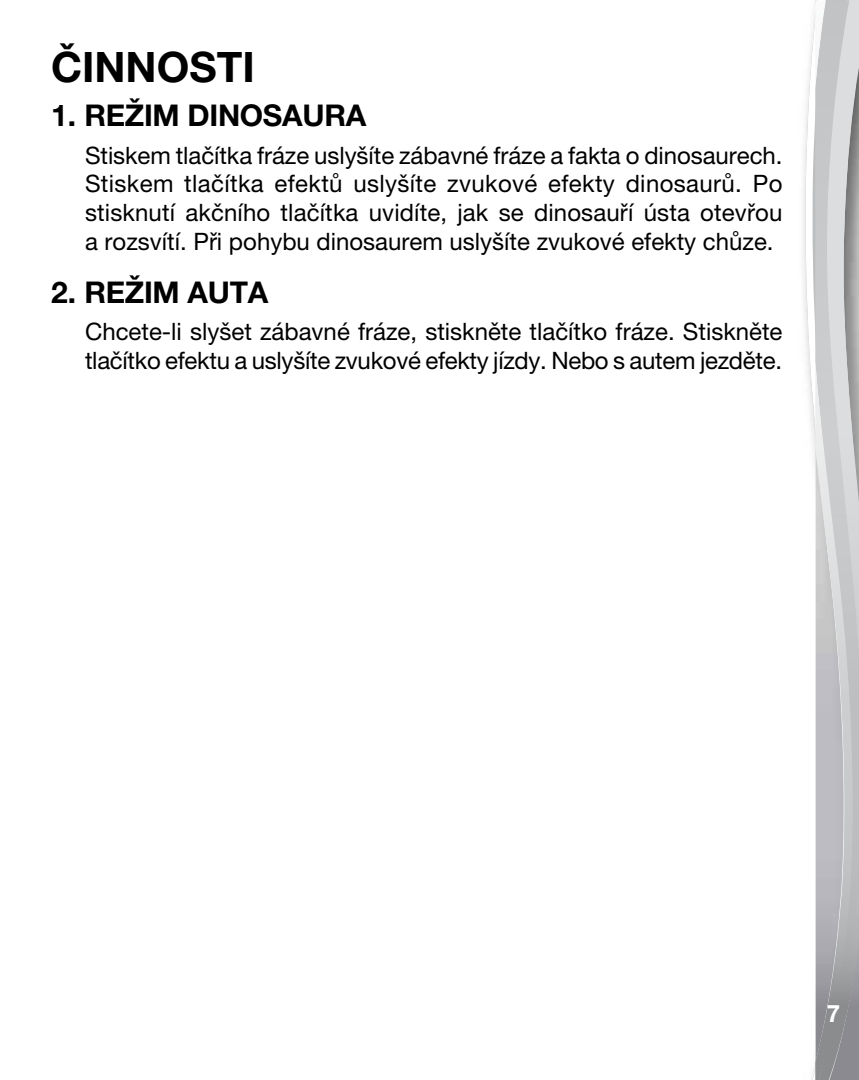
<style>
.page{position:relative;width:859px;height:1080px;background:#fff}
.page>*{position:absolute;margin:0;border:0;box-sizing:border-box;transform-origin:0 0}
.t1{font:700 42px "Helvetica Neue LT Pro";color:#000}
.t2{font:700 30px "Helvetica Neue LT Pro";letter-spacing:-.01em;color:#000}
.t3{font:24px/28.8px "Helvetica Neue LT Pro";color:#000;text-align:justify}
.t4{font:700 24px "Helvetica Neue LT Pro";color:#fff}
</style>
<div class="page">
<svg style="left:805px;top:0;width:10px;height:1080px"></svg>
<img style="left:853px;top:0;width:6px;height:1080px">
<img style="left:815px;top:0;width:38px;height:1080px">
<h1 class="t1" style="left:51px;top:41px;width:205px">ČINNOSTI</h1>
<p class="t2" style="left:51px;top:97px;width:317px">1. REŽIM DINOSAURA</p>
<p class="t3" style="left:85px;top:140px;width:699px">Stiskem tlačítka fráze uslyšíte zábavné fráze a fakta o dinosaurech.<br>Stiskem tlačítka efektů uslyšíte zvukové efekty dinosaurů. Po stisknutí akčního tlačítka uvidíte, jak se dinosauří ústa otevřou a rozsvítí. Při pohybu dinosaurem uslyšíte zvukové efekty chůze.</p>
<p class="t2" style="left:51px;top:274px;width:219px">2. REŽIM AUTA</p>
<p class="t3" style="left:85px;top:317px;width:699px">Chcete-li slyšet zábavné fráze, stiskněte tlačítko fráze. Stiskněte tlačítko efektu a uslyšíte zvukové efekty jízdy. Nebo s autem jezděte.</p>
<p class="t4" style="left:827px;top:998px;width:15px">7</p>
</div>
